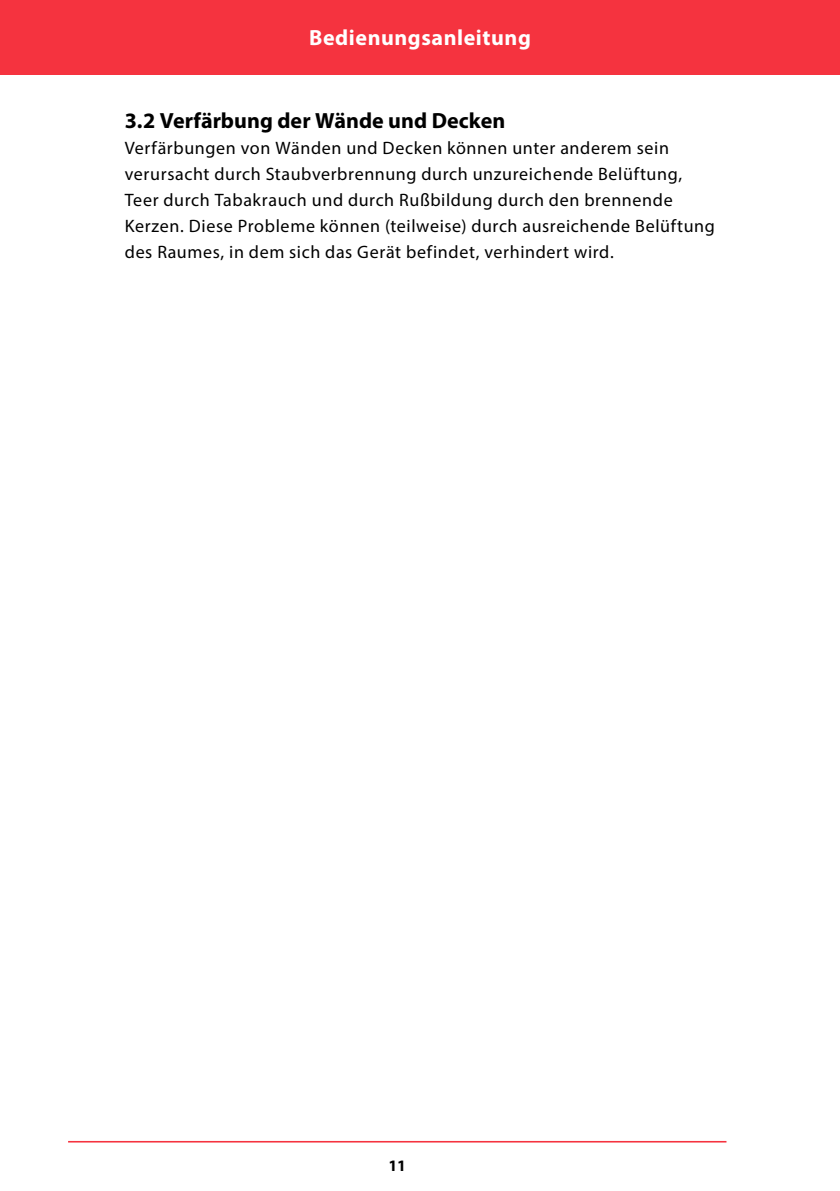
<style>
.page{position:relative;width:840px;height:1191px;background:#fff}
.page>*{position:absolute;margin:0;border:0;box-sizing:border-box;transform-origin:0 0}
.Paragraaf{font:700 22px "Myriad Pro";color:#000}
.t1{font:700 22px "Myriad Pro";letter-spacing:.025em;color:#fff}
.Platte_tekst{font:18px/26px "Myriad Pro";letter-spacing:.035em;color:#000}
.t2{font:700 16px "Myriad Pro";color:#000}
</style>
<div class="page">
<div style="left:0;top:0;width:839px;height:75px;background:#f5333f"></div>
<hr style="left:68px;top:1141px;width:658px;height:1px;background:#f5333f">
<p class="t1" style="left:309px;top:23px;width:223px">Bedienungsanleitung</p>
<p class="Paragraaf" style="left:125px;top:106px;width:382px">3.2 Verfärbung der Wände und Decken</p>
<p class="Platte_tekst" style="left:125px;top:135px;width:545px">Verfärbungen von Wänden und Decken können unter anderem sein</p>
<p class="Platte_tekst" style="left:125px;top:161px;width:558px">verursacht durch Staubverbrennung durch unzureichende Belüftung,</p>
<p class="Platte_tekst" style="left:125px;top:187px;width:591px">Teer durch Tabakrauch und durch Rußbildung durch den brennende<br>Kerzen. Diese Probleme können (teilweise) durch ausreichende Belüftung des Raumes, in dem sich das Gerät befindet, verhindert wird.</p>
<p class="t2" style="left:388px;top:1155px;width:19px">11</p>
</div>
